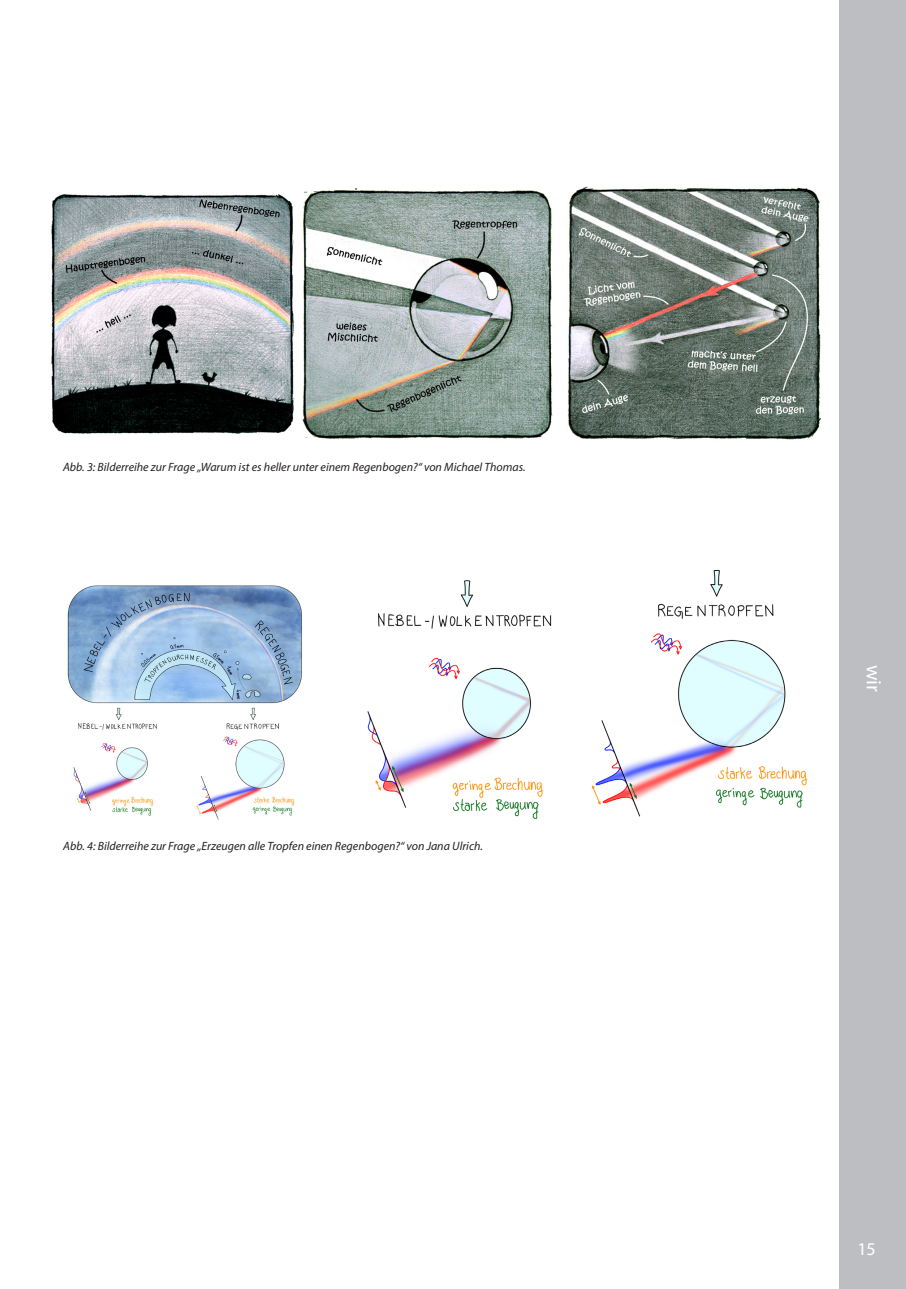
<style>
.page{position:relative;width:906px;height:1289px;background:#fff}
.page>*{position:absolute;margin:0;border:0;box-sizing:border-box;transform-origin:0 0}
.t1{font:21px "Myriad Pro";color:#fff}
.t2{font:18px "Myriad Pro";color:#fff}
.t3{font:italic 12px "Myriad Pro";color:#231f20}
</style>
<div class="page">
<div style="left:839px;top:0;width:67px;height:1288px;background:#bdbec1"></div>
<img style="left:51px;top:193px;width:244px;height:241px">
<img style="left:302px;top:188px;width:251px;height:251px">
<img style="left:567px;top:186px;width:254px;height:254px">
<img style="left:67px;top:585px;width:235px;height:235px">
<img style="left:367px;top:580px;width:185px;height:240px">
<img style="left:591px;top:569px;width:217px;height:248px">
<p class="t3" style="left:63px;top:460px;width:464px">Abb. 3: Bilderreihe zur Frage „Warum ist es heller unter einem Regenbogen?“ von Michael Thomas.</p>
<p class="t3" style="left:63px;top:838px;width:421px">Abb. 4: Bilderreihe zur Frage „Erzeugen alle Tropfen einen Regenbogen?“ von Jana Ulrich.</p>
<h1 class="t1" style="left:886px;top:664px;width:29px;rotate:90deg">wir</h1>
<h2 class="t2" style="left:857px;top:1238px;width:20px">15</h2>
</div>
